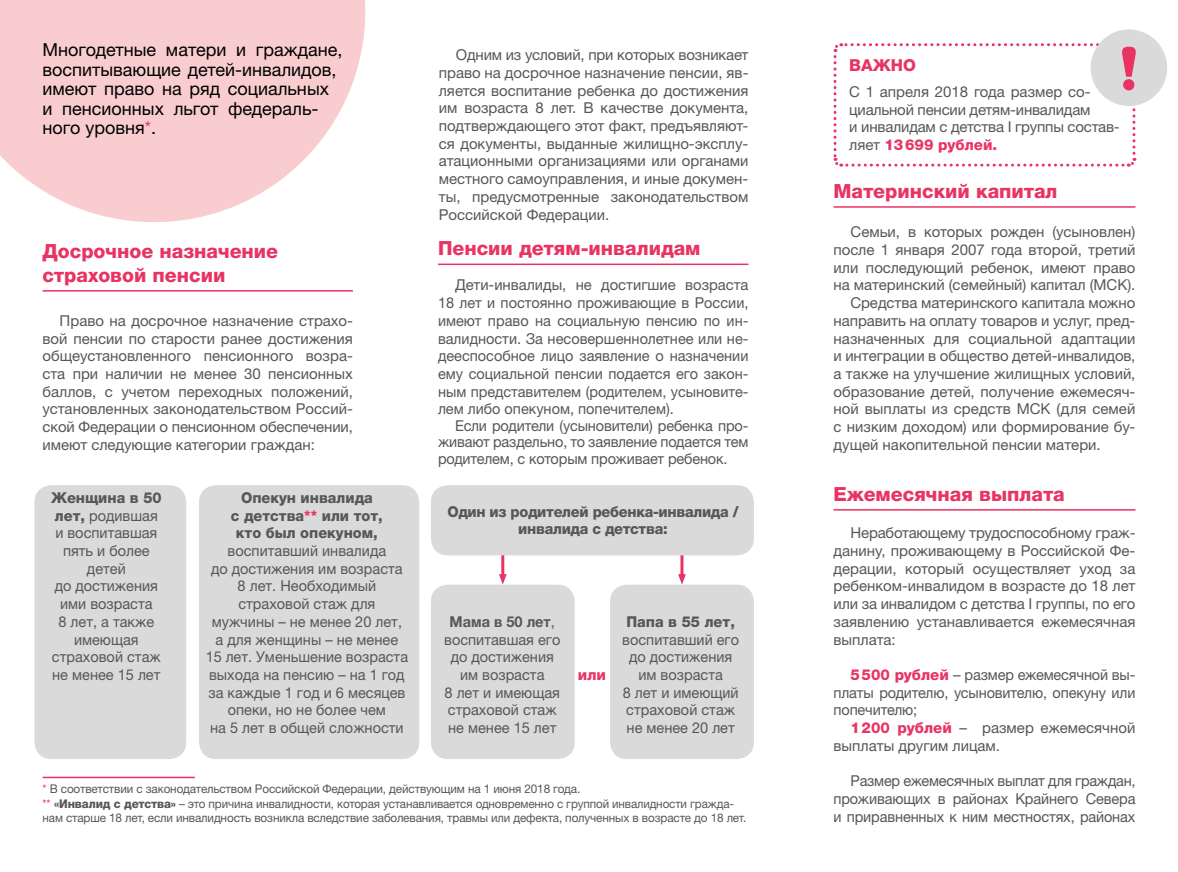
<style>
.page{position:relative;width:1178px;height:872px;background:#fff}
.page>*{position:absolute;margin:0;border:0;box-sizing:border-box;transform-origin:0 0}
.t1{font:54px "Adamant C";color:#e83363}
.t2{font:800 19.5px/23.4px "Helvetica Neue LTW1 G";color:#e83363}
.t3{font:18px/19.5px "Helvetica Neue LTW1 G";color:#000}
.t4{font:800 16.5px "Helvetica Neue LTW1 G";color:#e83363}
.t5{font:15px/17.7px "Helvetica Neue LTW1 G";color:#575756;text-align:justify}
.t6{font:800 15px/17.7px "Helvetica Neue LTW1 G";color:#575756;text-align:center}
.t7{font:800 15px/16.5px "Helvetica Neue LTW1 G";letter-spacing:-.02em;color:#575756;text-align:center}
.t8{font:800 15px "Helvetica Neue LTW1 G";color:#e83363}
.t9{font:12px/14.4px "Helvetica Neue LTW1 G";letter-spacing:-.01em;color:#575756}
.s1{color:#e83363}
.s2{font-weight:800}
.s3{font-weight:700}
.s4{font-weight:800;color:#e83363}
</style>
<div class="page">
<hr style="left:501px;top:548px;width:3px;height:28px;background:#e83363">
<svg style="left:499px;top:574px;width:8px;height:10px"></svg>
<hr style="left:680px;top:548px;width:3px;height:28px;background:#e83363">
<svg style="left:678px;top:574px;width:8px;height:10px"></svg>
<hr style="left:43px;top:776px;width:152px;height:2px;background:#e83363">
<hr style="left:833px;top:509px;width:302px;height:1px;background:#e83363">
<svg style="left:833px;top:43px;width:304px;height:124px"></svg>
<div style="left:1090px;top:29px;width:77px;height:77px;background:#dadada;border-radius:50%"></div>
<div style="left:610px;top:584px;width:144px;height:175px;background:#dadada;border-radius:17px"></div>
<div style="left:431px;top:485px;width:323px;height:70px;background:#dadada;border-radius:17px"></div>
<div style="left:431px;top:584px;width:144px;height:175px;background:#dadada;border-radius:17px"></div>
<div style="left:34px;top:485px;width:152px;height:274px;background:#dadada;border-radius:17px"></div>
<div style="left:199px;top:485px;width:220px;height:274px;background:#dadada;border-radius:17px"></div>
<hr style="left:438px;top:263px;width:310px;height:2px;background:#e83363">
<hr style="left:833px;top:206px;width:302px;height:2px;background:#e83363">
<hr style="left:43px;top:290px;width:310px;height:1px;background:#e83363">
<svg style="left:0;top:0;width:365px;height:222px;fill:#f9cdd0"></svg>
<p class="t3" style="left:43px;top:40px;width:302px">Многодетные матери и граждане, воспитывающие детей-инвалидов, имеют право на ряд социальных и пенсионных льгот федераль&shy;ного уровня<span class="s1">*</span>.</p>
<h2 class="t2" style="left:43px;top:240px;width:237px">Досрочное назначение страховой пенсии</h2>
<p class="t5" style="left:43px;top:311px;width:312px;text-indent:17px">Право на досрочное назначение страхо&shy;вой пенсии по старости ранее достижения общеустановленного пенсионного возра&shy;ста при наличии не менее 30 пенсионных баллов, с учетом переходных положений, установленных законодательством Россий&shy;ской Федерации о пенсионном обеспечении, имеют следующие категории граждан:</p>
<p class="t5" style="left:51px;top:488px;width:112px;text-align:center"><span class="s2">Женщина в 50 лет,</span> родившая и воспитавшая пять и более детей<br>до достижения ими возраста<br>8 лет, а также имеющая страховой стаж не менее 15 лет</p>
<p class="t6" style="left:231px;top:489px;width:153px">Опекун инвалида<br>с детства<span class="s1">**</span> или тот, кто был опекуном,</p>
<p class="t5" style="left:206px;top:542px;width:204px;text-align:center">воспитавший инвалида<br>до достижения им возраста<br>8 лет. Необходимый страховой стаж для мужчины – не менее 20 лет,<br>а для женщины – не менее<br>15 лет. Уменьшение возраста выхода на пенсию – на 1 год за каждые 1 год и 6 месяцев опеки, но не более чем<br>на 5 лет в общей сложности</p>
<p class="t5" style="left:439px;top:46px;width:311px;text-indent:17px">Одним из условий, при которых возникает право на досрочное назначение пенсии, яв&shy;ляется воспитание ребенка до достижения им возраста 8 лет. В качестве документа, подтверждающего этот факт, предъявляют&shy;ся документы, выданные жилищно-эксплу&shy;атационными организациями или органами местного самоуправления, и иные докумен&shy;ты, предусмотренные законодательством Российской Федерации.</p>
<h2 class="t2" style="left:438px;top:236px;width:264px">Пенсии детям-инвалидам</h2>
<p class="t5" style="left:438px;top:276px;width:312px;text-indent:17px">Дети-инвалиды, не достигшие возраста 18 лет и постоянно проживающие в России, имеют право на социальную пенсию по ин&shy;валидности. За несовершеннолетнее или не&shy;дееспособное лицо заявление о назначении ему социальной пенсии подается его закон&shy;ным представителем (родителем, усыновите&shy;лем либо опекуном, попечителем).</p>
<p class="t5" style="left:438px;top:417px;width:312px;line-height:16.5px;text-indent:17px">Если родители (усыновители) ребенка про&shy;живают раздельно, то заявление подается тем родителем, с которым проживает ребенок.</p>
<p class="t7" style="left:447px;top:504px;width:293px">Один из родителей ребенка-инвалида / инвалида с детства:</p>
<p class="t5" style="left:444px;top:612px;width:118px;text-align:center"><span class="s3">Мама в 50 лет</span>, воспитавшая его до достижения им возраста<br>8 лет и имеющая страховой стаж не менее 15 лет</p>
<p class="t6" style="left:626px;top:613px;width:110px">Папа в 55 лет,</p>
<p class="t5" style="left:622px;top:630px;width:118px;text-align:center">воспитавший его до достижения им возраста<br>8 лет и имеющий страховой стаж не менее 20 лет</p>
<p class="t8" style="left:578px;top:665px;width:30px">или</p>
<p class="t9" style="left:43px;top:781px;width:705px"><span class="s1">*</span> В соответствии с законодательством Российской Федерации, действующим на 1 июня 2018 года.<br><span class="s1">**</span> <span class="s2">«Инвалид с детства»</span> – это причина инвалидности, которая устанавливается одновременно с группой инвалидности гражда&shy;нам старше 18 лет, если инвалидность возникла вследствие заболевания, травмы или дефекта, полученных в возрасте до 18 лет.</p>
<h1 class="t1" style="left:1118px;top:36px;width:23px">!</h1>
<p class="t4" style="left:849px;top:55px;width:68px">ВАЖНО</p>
<p class="t5" style="left:849px;top:83px;width:272px;text-align:left">С 1 апреля 2018 года размер со&shy;циальной пенсии детям-инвалидам<br>и инвалидам с детства I группы состав&shy;ляет <span class="s4">13699 рублей.</span></p>
<h2 class="t2" style="left:833px;top:179px;width:226px">Материнский капитал</h2>
<p class="t5" style="left:850px;top:223px;width:286px">Семьи, в которых рожден (усыновлен)</p>
<p class="t5" style="left:833px;top:241px;width:303px">после 1 января 2007 года второй, третий</p>
<p class="t5" style="left:833px;top:258px;width:303px">или последующий ребенок, имеют право</p>
<p class="t5" style="left:833px;top:276px;width:303px">на материнский (семейный) капитал (МСК).</p>
<p class="t5" style="left:850px;top:294px;width:286px">Средства материнского капитала можно</p>
<p class="t5" style="left:833px;top:311px;width:303px">направить на оплату товаров и услуг, пред-</p>
<p class="t5" style="left:833px;top:329px;width:303px">назначенных для социальной адаптации</p>
<p class="t5" style="left:833px;top:347px;width:303px">и интеграции в общество детей-инвалидов,</p>
<p class="t5" style="left:833px;top:365px;width:303px">а также на улучшение жилищных условий,</p>
<p class="t5" style="left:833px;top:382px;width:303px">образование детей, получение ежемесяч-</p>
<p class="t5" style="left:833px;top:400px;width:303px">ной выплаты из средств МСК (для семей</p>
<p class="t5" style="left:833px;top:418px;width:303px">с низким доходом) или формирование бу-</p>
<p class="t5" style="left:833px;top:435px;width:269px">дущей накопительной пенсии матери.</p>
<h2 class="t2" style="left:833px;top:482px;width:233px">Ежемесячная выплата</h2>
<p class="t5" style="left:833px;top:524px;width:303px;text-indent:17px">Неработающему трудоспособному граж&shy;данину, проживающему в Российской Фе&shy;дерации, который осуществляет уход за ребенком-инвалидом в возрасте до 18 лет или за инвалидом с детства I группы, по его заявлению устанавливается ежемесячная выплата:</p>
<p class="t5" style="left:833px;top:665px;width:303px;text-indent:17px"><span class="s4">5500 рублей</span> – размер ежемесячной вы&shy;платы родителю, усыновителю, опекуну или попечителю;</p>
<p class="t5" style="left:833px;top:719px;width:303px;text-indent:17px"><span class="s4">1200 рублей</span> – размер ежемесячной выплаты другим лицам.</p>
<p class="t5" style="left:833px;top:772px;width:303px;text-indent:17px">Размер ежемесячных выплат для граждан, проживающих в районах Крайнего Севера и приравненных к ним местностях, районах</p>
</div>
